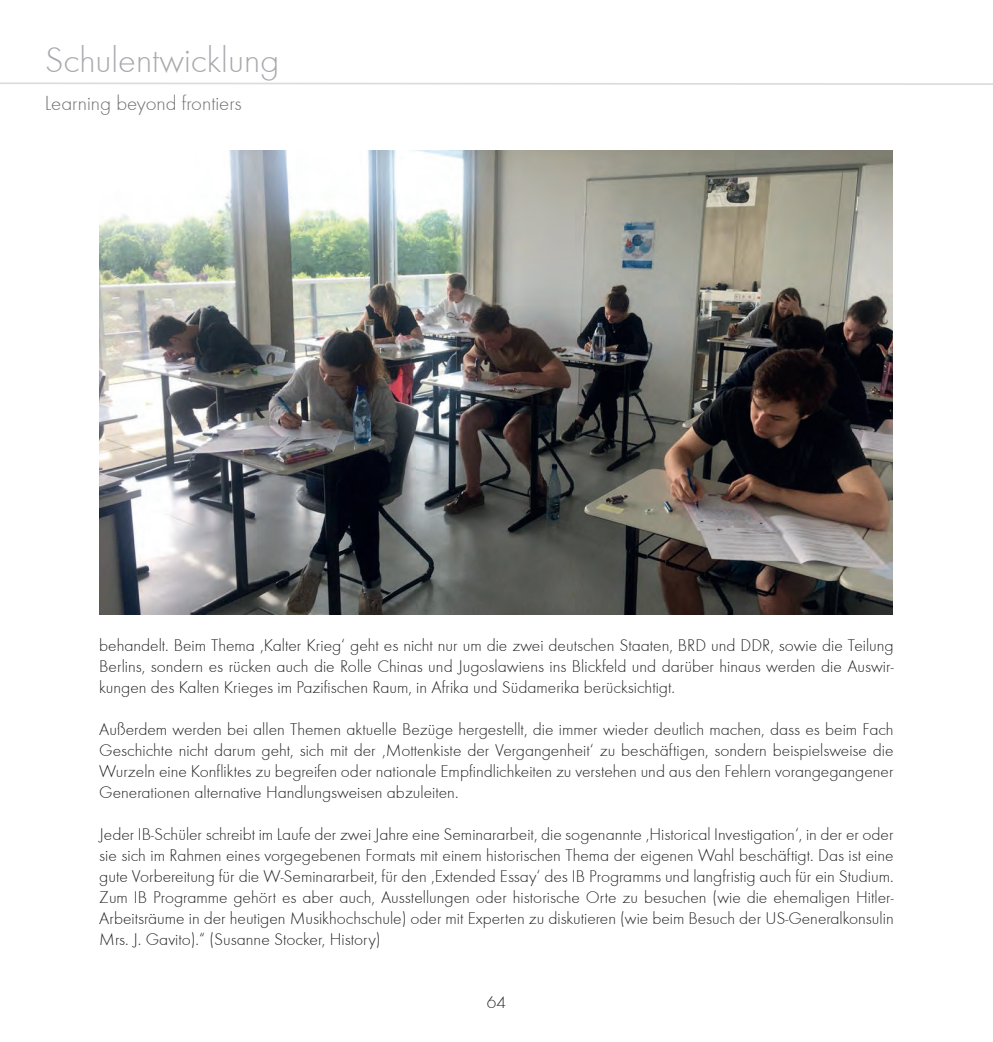
<style>
.page{position:relative;width:993px;height:1042px;background:#fff}
.page>*{position:absolute;margin:0;border:0;box-sizing:border-box;transform-origin:0 0}
.t1{font:300 36.75px "Futura T";color:#a8a9ad}
.t2{font:300 21px "Futura T";color:#6c6d70}
.t3{font:300 17.5px/21px "Futura T";color:#231f20;text-align:justify}
</style>
<div class="page">
<svg style="left:0;top:82px;width:992px;height:3px"></svg>
<img style="left:99px;top:150px;width:793px;height:464px">
<h1 class="t1" style="left:45px;top:41px;width:236px">Schulentwicklung</h1>
<p class="t2" style="left:45px;top:92px;width:198px">Learning beyond frontiers</p>
<p class="t3" style="left:99px;top:635px;width:795px">behandelt. Beim Thema ‚Kalter Krieg‘ geht es nicht nur um die zwei deutschen Staaten, BRD und DDR, sowie die Teilung Berlins, sondern es rücken auch die Rolle Chinas und Jugoslawiens ins Blickfeld und darüber hinaus werden die Auswir&shy;kungen des Kalten Krieges im Pazifischen Raum, in Afrika und Südamerika berücksichtigt.</p>
<p class="t3" style="left:99px;top:719px;width:795px">Außerdem werden bei allen Themen aktuelle Bezüge hergestellt, die immer wieder deutlich machen, dass es beim Fach Geschichte nicht darum geht, sich mit der ‚Mottenkiste der Vergangenheit‘ zu beschäftigen, sondern beispielsweise die Wurzeln eine Konfliktes zu begreifen oder nationale Empfindlichkeiten zu verstehen und aus den Fehlern vorangegangener Generationen alternative Handlungsweisen abzuleiten.</p>
<p class="t3" style="left:99px;top:824px;width:795px">Jeder IB-Schüler schreibt im Laufe der zwei Jahre eine Seminararbeit, die sogenannte ‚Historical Investigation‘, in der er oder sie sich im Rahmen eines vorgegebenen Formats mit einem historischen Thema der eigenen Wahl beschäftigt. Das ist eine gute Vorbereitung für die W-Seminararbeit, für den ‚Extended Essay‘ des IB Programms und langfristig auch für ein Studium.<br>Zum IB Programme gehört es aber auch, Ausstellungen oder historische Orte zu besuchen (wie die ehemaligen Hitler-Arbeitsräume in der heutigen Musikhochschule) oder mit Experten zu diskutieren (wie beim Besuch der US-Generalkonsulin Mrs. J. Gavito).“ (Susanne Stocker, History)</p>
<p class="t3" style="left:486px;top:992px;width:21px">64</p>
</div>
